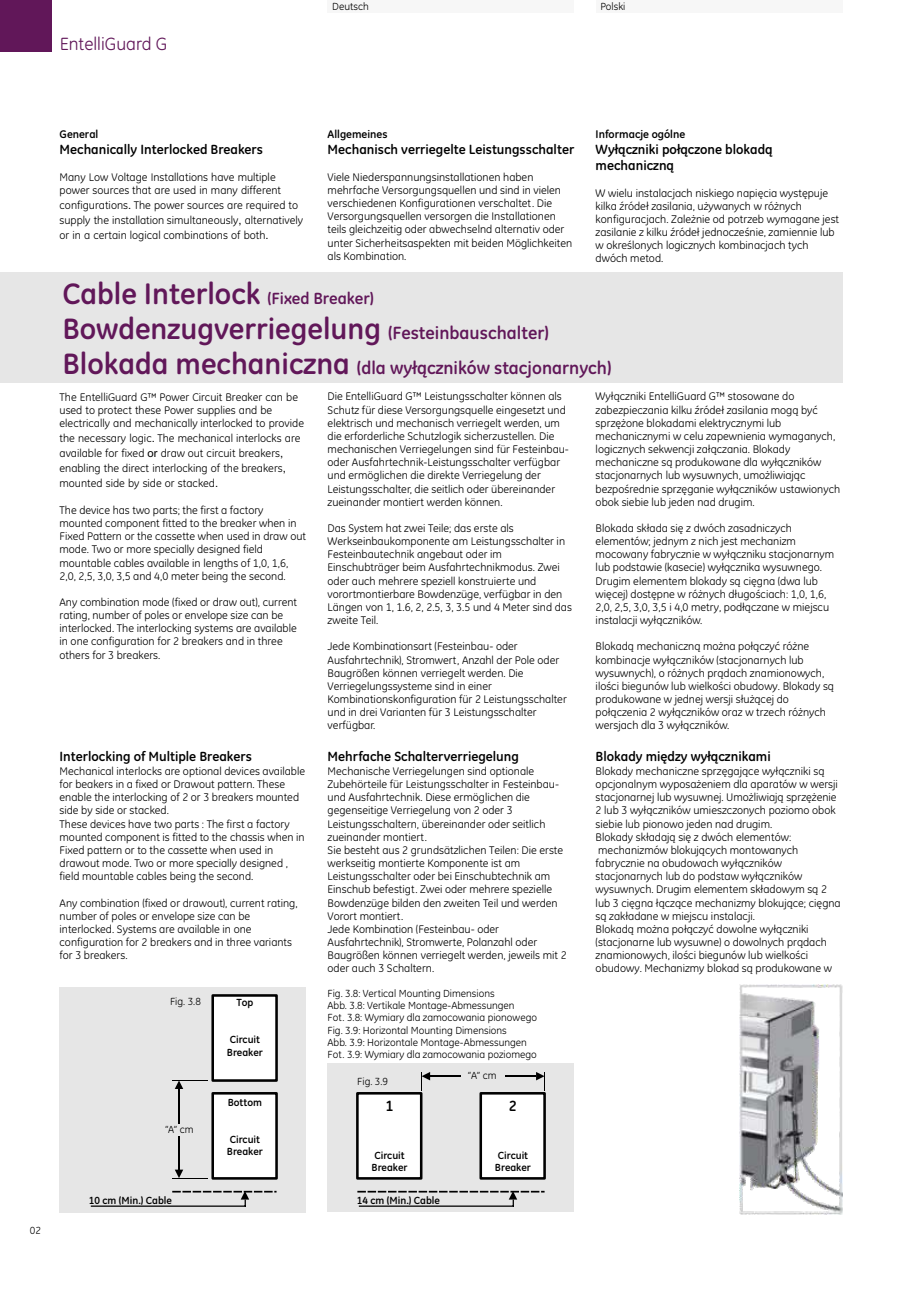
<style>
.page{position:relative;width:919px;height:1289px;background:#fff}
.page>*{position:absolute;margin:0;border:0;box-sizing:border-box;transform-origin:0 0}
.t1{font:700 30px/35.1px "GE Inspira";color:#611759}
.t2{font:700 18px "GE Inspira";color:#611759}
.t3{font:18px "GE Inspira";color:#611759}
.t4{font:700 15px "GE Inspira";color:#000}
.t5{font:700 13.5px/15.8px "GE Inspira";color:#000}
.t6{font:11.25px/13.2px "GE Inspira";color:#000}
.t7{font:700 11.25px "GE Inspira";color:#000}
.t8{font:10.5px/12.3px "GE Inspira";color:#000}
.t9{font:700 10.5px/12.3px "GE Inspira";color:#000}
.s1{font-family:"Arial Unicode MS"}
.s2{font-size:16.5px}
.s3{font-size:18px}
.s4{font-size:30px}
</style>
<div class="page">
<div style="left:0;top:0;width:51px;height:51px;background:#611759"></div>
<div style="left:327px;top:0;width:247px;height:13px;background:#f7f7f7"></div>
<div style="left:595px;top:0;width:247px;height:13px;background:#f7f7f7"></div>
<div style="left:327px;top:1063px;width:247px;height:149px;background:#e6e6e6"></div>
<hr style="left:430px;top:1075px;width:30px;height:1px;background:#000">
<svg style="left:357px;top:1190px;width:187px;height:16px"></svg>
<svg style="left:356px;top:1072px;width:74px;height:108px"></svg>
<svg style="left:479px;top:1072px;width:67px;height:108px"></svg>
<div style="left:60px;top:986px;width:246px;height:226px;background:#e6e6e6"></div>
<hr style="left:179px;top:1136px;width:1px;height:33px;background:#000">
<svg style="left:175px;top:1081px;width:8px;height:7px"></svg>
<svg style="left:175px;top:1169px;width:8px;height:8px"></svg>
<hr style="left:179px;top:1088px;width:1px;height:34px;background:#000">
<svg style="left:211px;top:1092px;width:67px;height:88px;background:#ddd"></svg>
<hr style="left:172px;top:1080px;width:36px;height:1px;background:#000">
<hr style="left:172px;top:1177px;width:36px;height:1px;background:#000">
<svg style="left:91px;top:1190px;width:185px;height:16px"></svg>
<svg style="left:211px;top:994px;width:67px;height:88px;background:#ddd"></svg>
<img style="left:739px;top:984px;width:103px;height:230px">
<div style="left:0;top:272px;width:842px;height:111px;background:#e6e6e6"></div>
<h2 class="t3" style="left:60px;top:37px;width:109px">EntelliGuard G</h2>
<p class="t8" style="left:332px;top:1px;width:38px">Deutsch</p>
<p class="t8" style="left:600px;top:1px;width:27px">Polski</p>
<p class="t8" style="left:30px;top:1224px;width:13px">02</p>
<p class="t7" style="left:60px;top:130px;width:40px">General</p>
<p class="t5" style="left:60px;top:142px;width:205px">Mechanically Interlocked Breakers</p>
<p class="t6" style="left:60px;top:171px;width:223px">Many Low Voltage Installations have multiple power sources that are used in many different</p>
<p class="t6" style="left:60px;top:198px;width:245px;line-height:15px">configurations<span class="s1">.</span> The power sources are required to supply the installation simultaneously<span class="s1">,</span> alternatively or in a certain logical combinations of both<span class="s1">.</span></p>
<p class="t7" style="left:327px;top:130px;width:61px">Allgemeines</p>
<p class="t5" style="left:327px;top:142px;width:248px">Mechanisch verriegelte Leistungsschalter</p>
<p class="t6" style="left:327px;top:171px;width:246px">Viele Niederspannungsinstallationen haben mehrfache Versorgungsquellen und sind in vielen verschiedenen Konfigurationen verschaltet. Die Versorgungsquellen versorgen die Installationen teils gleichzeitig oder abwechselnd alternativ oder unter Sicherheitsaspekten mit beiden Möglichkeiten als Kombination.</p>
<p class="t7" style="left:595px;top:130px;width:91px">Informacje ogólne</p>
<p class="t5" style="left:595px;top:142px;width:179px">Wyłączniki połączone blokadą mechaniczną</p>
<p class="t6" style="left:595px;top:187px;width:245px">W wielu instalacjach niskiego napięcia występuje kilka źródeł zasilania, używanych w różnych konfiguracjach. Zależnie od potrzeb wymagane jest zasilanie z kilku źródeł jednocześnie, zamiennie lub w określonych logicznych kombinacjach tych dwóch metod.</p>
<h1 class="t1" style="left:62px;top:278px;width:488px">Cable Interlock <span class="s2">(Fixed Breaker)<br></span>Bowdenzugverriegelung <span class="s3">(Festeinbauschalter)</span></h1>
<h2 class="t2" style="left:62px;top:360px;width:550px"><span class="s4">Blokada mechaniczna</span> (dla wyłączników stacjonarnych)</h2>
<p class="t6" style="left:60px;top:391px;width:246px">The EntelliGuard G™ Power Circuit Breaker can be used to protect these Power supplies and be electrically and mechanically interlocked to provide</p>
<p class="t6" style="left:59px;top:431px;width:242px;line-height:15px">the necessary logic<span class="s1">.</span> The mechanical interlocks are available for fixed <span class="s1">or</span> draw out circuit breakers<span class="s1">, </span>enabling the direct interlocking of the breakers<span class="s1">, </span>mounted side by side or stacked<span class="s1">.</span></p>
<p class="t6" style="left:59px;top:504px;width:248px">The device has two parts; the first a factory mounted component fitted to the breaker when in Fixed Pattern or the cassette when used in draw out mode. Two or more specially designed field mountable cables available in lengths of 1,0, 1,6, 2,0, 2,5, 3,0, 3,5 and 4,0 meter being the second.</p>
<p class="t6" style="left:59px;top:596px;width:239px">Any combination mode (fixed or draw out), current rating, number of poles or envelope size can be interlocked. The interlocking systems are available in one configuration for 2 breakers and in three others for 3 breakers.</p>
<p class="t5" style="left:60px;top:749px;width:194px">Interlocking of Multiple Breakers</p>
<p class="t6" style="left:60px;top:765px;width:247px">Mechanical interlocks are optional devices available for beakers in a fixed or Drawout pattern. These enable the interlocking of 2 or 3 breakers mounted side by side or stacked.<br>These devices have two parts : The first a factory mounted component is fitted to the chassis when in Fixed pattern or to the cassette when used in drawout mode. Two or more specially designed , field mountable cables being the second.</p>
<p class="t6" style="left:60px;top:896px;width:239px">Any combination (fixed or drawout), current rating, number of poles or envelope size can be interlocked. Systems are available in one configuration for 2 breakers and in three variants for 3 breakers.</p>
<p class="t8" style="left:170px;top:995px;width:32px">Fig. 3.8</p>
<p class="t8" style="left:165px;top:1124px;width:30px">“A” cm</p>
<p class="t9" style="left:89px;top:1194px;width:84px">10 cm (Min.) Cable</p>
<p class="t9" style="left:236px;top:997px;width:18px">Top</p>
<p class="t9" style="left:227px;top:1034px;width:37px">Circuit<br>Breaker</p>
<p class="t9" style="left:228px;top:1096px;width:36px">Bottom</p>
<p class="t9" style="left:227px;top:1133px;width:37px">Circuit<br>Breaker</p>
<p class="t6" style="left:327px;top:391px;width:243px">Die EntelliGuard G™ Leistungsschalter können als Schutz für diese Versorgungsquelle eingesetzt und elektrisch und mechanisch verriegelt werden, um die erforderliche Schutzlogik sicherzustellen. Die mechanischen Verriegelungen sind für Festeinbau&shy;oder Ausfahrtechnik-Leistungsschalter verfügbar und ermöglichen die direkte Verriegelung der Leistungsschalter, die seitlich oder übereinander zueinander montiert werden können.</p>
<p class="t6" style="left:327px;top:522px;width:246px">Das System hat zwei Teile; das erste als Werkseinbaukomponente am Leistungsschalter in Festeinbautechnik angebaut oder im Einschubträger beim Ausfahrtechnikmodus. Zwei oder auch mehrere speziell konstruierte und vorortmontierbare Bowdenzüge, verfügbar in den Längen von 1, 1.6, 2, 2.5, 3, 3.5 und 4 Meter sind das zweite Teil.</p>
<p class="t6" style="left:327px;top:640px;width:241px">Jede Kombinationsart (Festeinbau- oder Ausfahrtechnik), Stromwert, Anzahl der Pole oder Baugrößen können verriegelt werden. Die Verriegelungssysteme sind in einer Kombinationskonfiguration für 2 Leistungsschalter und in drei Varianten für 3 Leistungsschalter verfügbar.</p>
<p class="t5" style="left:327px;top:749px;width:193px">Mehrfache Schalterverriegelung</p>
<p class="t6" style="left:327px;top:765px;width:240px">Mechanische Verriegelungen sind optionale Zubehörteile für Leistungsschalter in Festeinbau&shy;und Ausfahrtechnik. Diese ermöglichen die gegenseitige Verriegelung von 2 oder 3<br>Leistungsschaltern, übereinander oder seitlich zueinander montiert.<br>Sie besteht aus 2 grundsätzlichen Teilen: Die erste werkseitig montierte Komponente ist am Leistungsschalter oder bei Einschubtechnik am Einschub befestigt. Zwei oder mehrere spezielle Bowdenzüge bilden den zweiten Teil und werden Vorort montiert.<br>Jede Kombination (Festeinbau- oder Ausfahrtechnik), Stromwerte, Polanzahl oder Baugrößen können verriegelt werden, jeweils mit 2 oder auch 3 Schaltern.</p>
<p class="t8" style="left:327px;top:987px;width:211px">Fig. 3.8: Vertical Mounting Dimensions<br>Abb. 3.8: Vertikale Montage-Abmessungen<br>Fot. 3.8: Wymiary dla zamocowania pionowego Fig. 3.9: Horizontal Mounting Dimensions<br>Abb. 3.9: Horizontale Montage-Abmessungen Fot. 3.9: Wymiary dla zamocowania poziomego</p>
<p class="t8" style="left:357px;top:1076px;width:32px">Fig. 3.9</p>
<p class="t8" style="left:468px;top:1070px;width:30px">“A” cm</p>
<h3 class="t4" style="left:385px;top:1099px;width:9px">1</h3>
<h3 class="t4" style="left:509px;top:1099px;width:9px">2</h3>
<p class="t9" style="left:371px;top:1150px;width:37px">Circuit<br>Breaker</p>
<p class="t9" style="left:495px;top:1150px;width:37px">Circuit<br>Breaker</p>
<p class="t9" style="left:357px;top:1194px;width:84px">14 cm (Min.) Cable</p>
<p class="t6" style="left:595px;top:391px;width:246px">Wyłączniki EntelliGuard G™ stosowane do zabezpieczania kilku źródeł zasilania mogą być sprzężone blokadami elektrycznymi lub mechanicznymi w celu zapewnienia wymaganych, logicznych sekwencji załączania. Blokady mechaniczne są produkowane dla wyłączników stacjonarnych lub wysuwnych, umożliwiając bezpośrednie sprzęganie wyłączników ustawionych obok siebie lub jeden nad drugim.</p>
<p class="t6" style="left:595px;top:522px;width:240px">Blokada składa się z dwóch zasadniczych elementów; jednym z nich jest mechanizm mocowany fabrycznie w wyłączniku stacjonarnym lub podstawie (kasecie) wyłącznika wysuwnego.<br>Drugim elementem blokady są cięgna (dwa lub więcej) dostępne w różnych długościach: 1,0, 1,6, 2,0, 2,5, 3,0, 3,5 i 4,0 metry, podłączane w miejscu instalacji wyłączników.</p>
<p class="t6" style="left:595px;top:640px;width:240px">Blokadą mechaniczną można połączyć różne kombinacje wyłączników (stacjonarnych lub wysuwnych), o różnych prądach znamionowych, ilości biegunów lub wielkości obudowy. Blokady są produkowane w jednej wersji służącej do połączenia 2 wyłączników oraz w trzech różnych wersjach dla 3 wyłączników.</p>
<p class="t5" style="left:595px;top:749px;width:176px">Blokady między wyłącznikami</p>
<p class="t6" style="left:595px;top:765px;width:246px">Blokady mechaniczne sprzęgające wyłączniki są opcjonalnym wyposażeniem dla aparatów w wersji stacjonarnej lub wysuwnej. Umożliwiają sprzężenie 2 lub 3 wyłączników umieszczonych poziomo obok siebie lub pionowo jeden nad drugim.<br>Blokady składają się z dwóch elementów: mechanizmów blokujących montowanych fabrycznie na obudowach wyłączników stacjonarnych lub do podstaw wyłączników wysuwnych. Drugim elementem składowym są 2 lub 3 cięgna łączące mechanizmy blokujące; cięgna są zakładane w miejscu instalacji.<br>Blokadą można połączyć dowolne wyłączniki (stacjonarne lub wysuwne) o dowolnych prądach znamionowych, ilości biegunów lub wielkości obudowy. Mechanizmy blokad są produkowane w</p>
</div>
